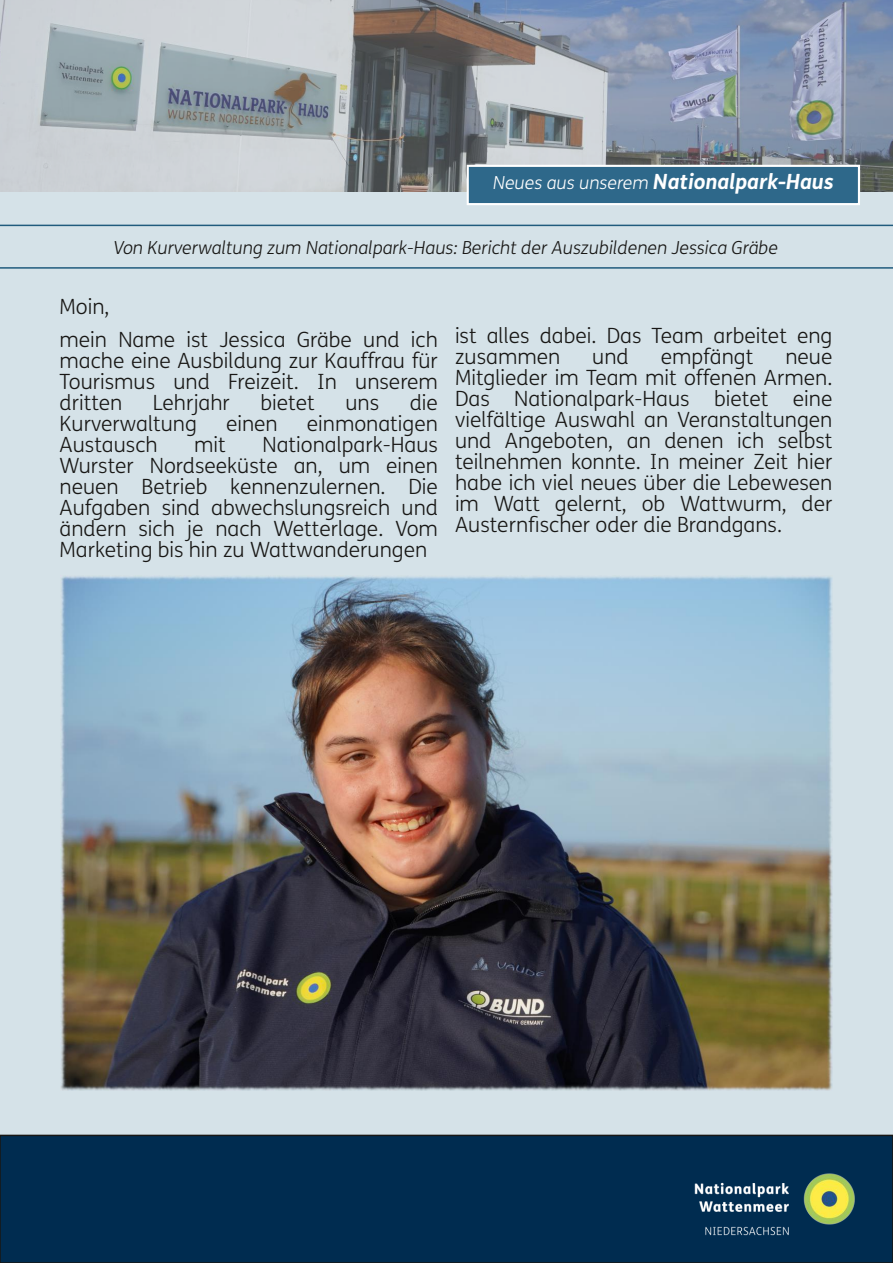
<style>
.page{position:relative;width:893px;height:1263px;background:#d5e2e8}
.page>*{position:absolute;margin:0;border:0;box-sizing:border-box;transform-origin:0 0}
.t1{font:300 21px/21px "FS Me";color:#181715;text-align:justify}
.t2{font:italic 700 21px "FS Me";color:#fff}
.t3{font:italic 300 18px "FS Me";color:#181715}
.s1{font-weight:300;font-size:18px}
</style>
<div class="page">
<img style="left:0;top:0;width:893px;height:191px">
<div style="left:0;top:1135px;width:893px;height:128px;background:#002c50"></div>
<div style="left:0;top:1135px;width:893px;height:128px;border:2px solid #181715"></div>
<img style="left:656px;top:1135px;width:237px;height:128px">
<div style="left:468px;top:166px;width:391px;height:38px;background:#2e688a"></div>
<div style="left:467px;top:165px;width:393px;height:40px;border:2px solid #fff"></div>
<hr style="left:0;top:225px;width:893px;height:1px;background:#205b7d">
<hr style="left:0;top:267px;width:893px;height:2px;background:#205b7d">
<img style="left:60px;top:576px;width:773px;height:514px">
<p class="t2" style="left:493px;top:174px;width:342px"><span class="s1">Neues aus unserem</span> Nationalpark-Haus</p>
<p class="t3" style="left:113px;top:241px;width:666px">Von Kurverwaltung zum Nationalpark-Haus: Bericht der Auszubildenen Jessica Gräbe</p>
<p class="t1" style="left:60px;top:292px;width:380px;line-height:33px">Moin,<br>mein Name ist Jessica Gräbe und ich</p>
<p class="t1" style="left:60px;top:352px;width:380px">mache eine Ausbildung zur Kauffrau für Tourismus und Freizeit. In unserem dritten</p>
<p class="t1" style="left:455px;top:327px;width:379px">ist alles dabei. Das Team arbeitet eng zusammen</p>
<p class="t1" style="left:592px;top:348px;width:38px">und</p>
<p class="t1" style="left:661px;top:348px;width:94px">empfängt</p>
<p class="t1" style="left:455px;top:348px;width:379px;text-indent:330px">neue Mitglieder im Team mit offenen Armen.<br>Das Nationalpark-Haus bietet eine vielfältige Auswahl an Veranstaltungen und Angeboten, an denen ich selbst teilnehmen konnte. In meiner Zeit hier habe ich viel neues über die Lebewesen im Watt gelernt, ob Wattwurm, der Austernfischer oder die Brandgans.</p>
<p class="t1" style="left:153px;top:394px;width:78px">Lehrjahr</p>
<p class="t1" style="left:261px;top:394px;width:56px">bietet</p>
<p class="t1" style="left:345px;top:394px;width:35px">uns</p>
<p class="t1" style="left:410px;top:394px;width:30px">die</p>
<p class="t1" style="left:60px;top:415px;width:139px">Kurverwaltung</p>
<p class="t1" style="left:226px;top:415px;width:53px">einen</p>
<p class="t1" style="left:307px;top:415px;width:133px">einmonatigen</p>
<p class="t1" style="left:60px;top:436px;width:100px">Austausch</p>
<p class="t1" style="left:194px;top:436px;width:33px">mit</p>
<p class="t1" style="left:60px;top:436px;width:380px;text-indent:203px">Nationalpark-Haus Wurster Nordseeküste an, um einen neuen Betrieb kennenzulernen. Die Aufgaben sind abwechslungsreich und ändern sich je nach Wetterlage. Vom Marketing bis hin zu Wattwanderungen</p>
</div>
